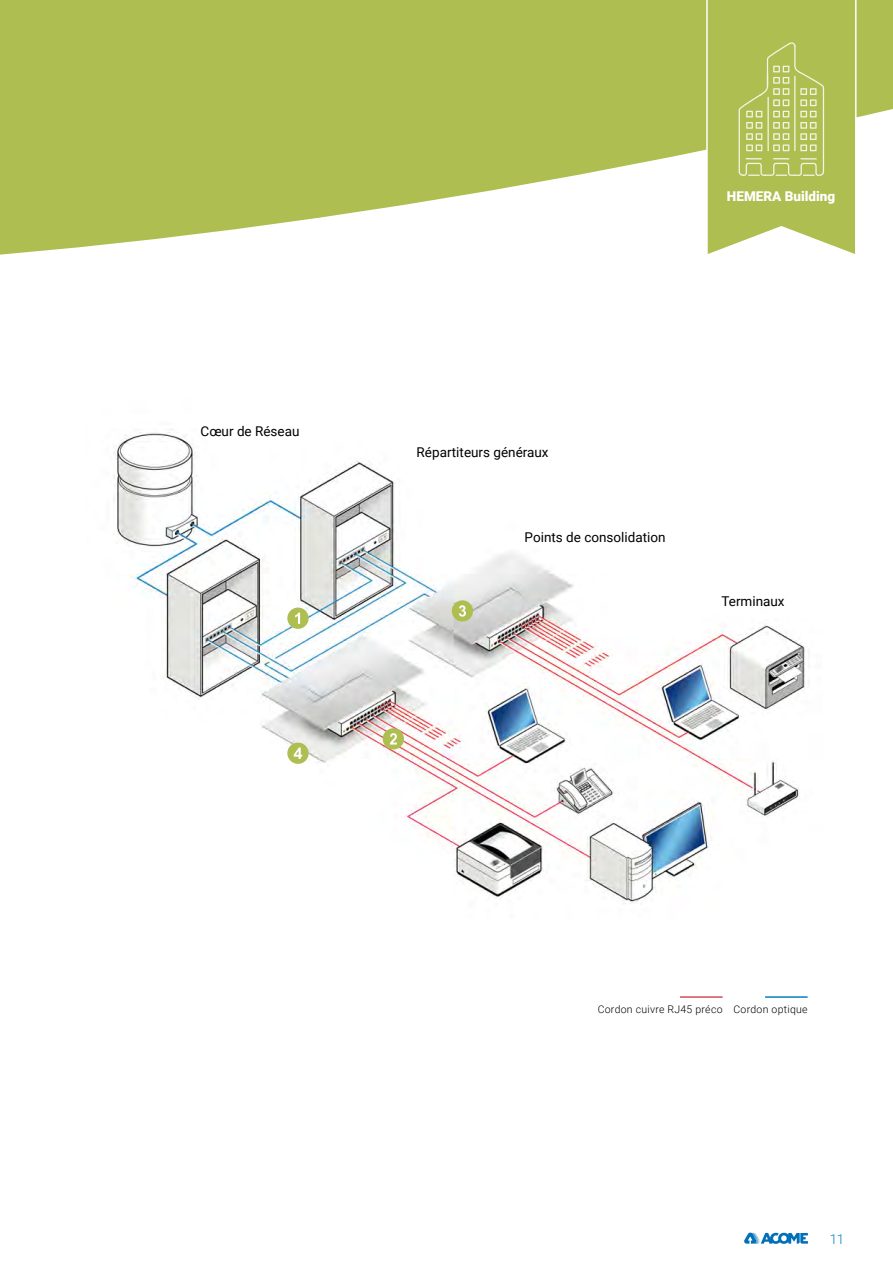
<style>
.page{position:relative;width:893px;height:1263px;background:#fff}
.page>*{position:absolute;margin:0;border:0;box-sizing:border-box;transform-origin:0 0}
.t1{font:13.5px "Roboto";color:#000}
.t2{font:900 13.5px "Roboto";color:#fff}
.t3{font:300 13.5px "Roboto";color:#0087c1}
.t4{font:300 10.5px "Roboto";letter-spacing:.025em;color:#000}
</style>
<div class="page">
<img style="left:113px;top:429px;width:696px;height:475px">
<svg style="left:0;top:0;width:893px;height:255px;fill:#afbe50"></svg>
<svg style="left:705px;top:0;width:153px;height:255px"></svg>
<div style="left:287px;top:608px;width:22px;height:21px;background:#afbe50;border-radius:50%"></div>
<svg style="left:295px;top:612px;width:5px;height:12px"></svg>
<div style="left:452px;top:600px;width:21px;height:22px;background:#afbe50;border-radius:50%"></div>
<svg style="left:459px;top:605px;width:7px;height:12px"></svg>
<div style="left:287px;top:743px;width:22px;height:21px;background:#afbe50;border-radius:50%"></div>
<svg style="left:294px;top:747px;width:8px;height:12px"></svg>
<div style="left:383px;top:728px;width:21px;height:21px;background:#afbe50;border-radius:50%"></div>
<svg style="left:390px;top:733px;width:7px;height:11px"></svg>
<hr style="left:680px;top:996px;width:43px;height:2px;background:#ce4e58">
<hr style="left:765px;top:996px;width:43px;height:2px;background:#0081c1">
<svg style="left:744px;top:1232px;width:64px;height:12px"></svg>
<p class="t1" style="left:201px;top:422px;width:100px">Cœur de Réseau</p>
<p class="t2" style="left:727px;top:187px;width:110px">HEMERA Building</p>
<p class="t1" style="left:417px;top:443px;width:133px">Répartiteurs généraux</p>
<p class="t1" style="left:525px;top:528px;width:142px">Points de consolidation</p>
<p class="t1" style="left:721px;top:592px;width:65px">Terminaux</p>
<p class="t4" style="left:598px;top:1001px;width:211px">Cordon cuivre RJ45 préco Cordon optique</p>
<p class="t3" style="left:830px;top:1229px;width:16px">11</p>
</div>
